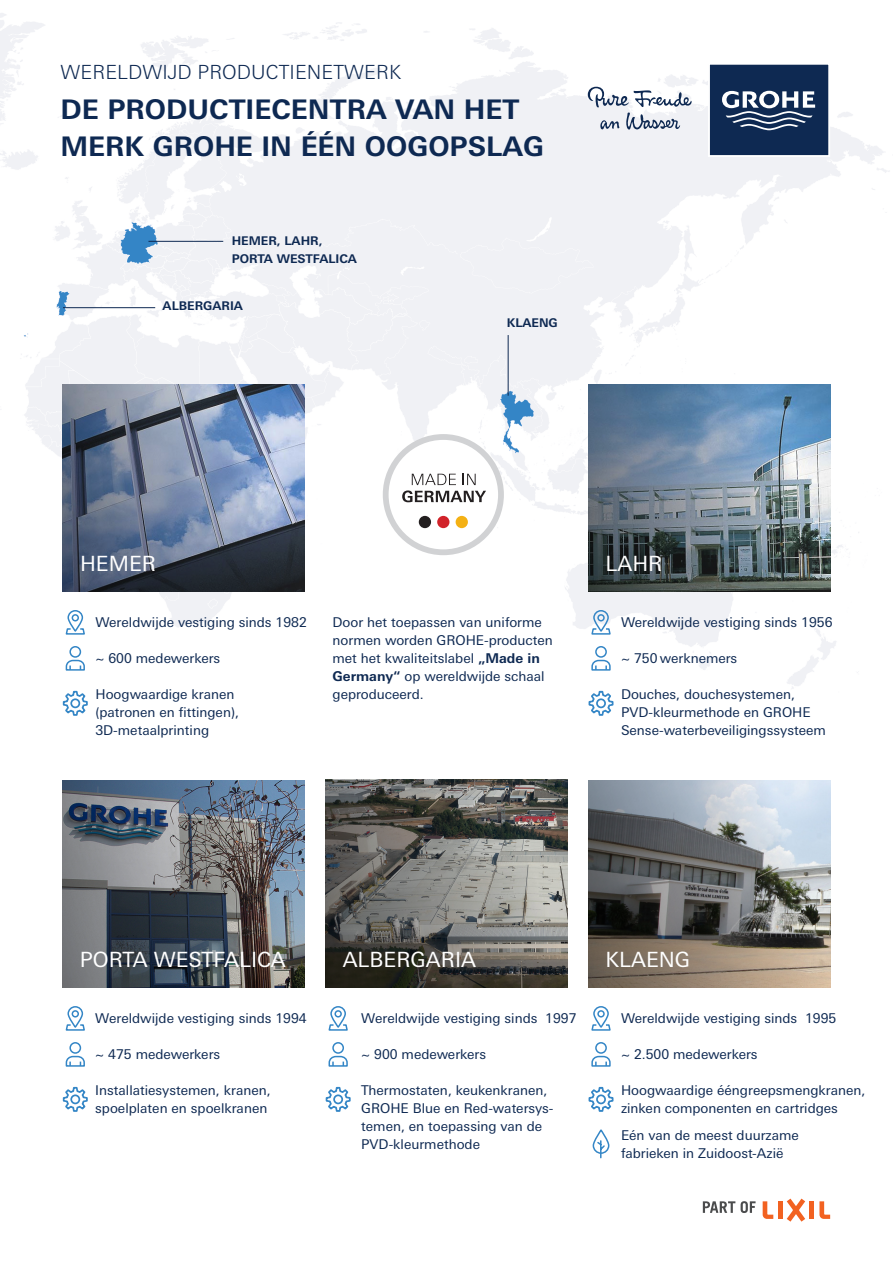
<style>
.page{position:relative;width:893px;height:1263px;background:#fff}
.page>*{position:absolute;margin:0;border:0;box-sizing:border-box;transform-origin:0 0}
.t1{font:700 27px "Univers Next W1 G";color:#0e2952}
.t2{font:21px "Univers Next W1 G";color:#fff}
.t3{font:300 19.5px "Univers Next W1 G";letter-spacing:.005em;color:#0e2952}
.t4{font:13.5px/18px "Univers Next W1 G";color:#0e2952}
.t5{font:700 12px/18px "Univers Next W1 G";color:#0e2952}
.s1{font-weight:700}
</style>
<div class="page">
<img style="left:0;top:13px;width:889px;height:676px">
<svg style="left:63px;top:384px;width:241px;height:207px;background:#67768f"></svg>
<img style="left:589px;top:384px;width:241px;height:207px">
<img style="left:63px;top:780px;width:241px;height:207px">
<svg style="left:589px;top:780px;width:241px;height:207px;background:#818180"></svg>
<svg style="left:326px;top:780px;width:241px;height:207px;background:#686763"></svg>
<hr style="left:508px;top:335px;width:1px;height:61px;background:#0e2952">
<hr style="left:63px;top:307px;width:92px;height:1px;background:#0e2952">
<hr style="left:148px;top:241px;width:75px;height:1px;background:#0e2952">
<svg style="left:588px;top:690px;width:26px;height:26px"></svg>
<svg style="left:590px;top:609px;width:22px;height:26px"></svg>
<div style="left:595px;top:646px;width:12px;height:12px;border:2px solid #3486c6;border-radius:50%"></div>
<svg style="left:591px;top:659px;width:20px;height:12px"></svg>
<svg style="left:62px;top:690px;width:26px;height:26px"></svg>
<svg style="left:65px;top:609px;width:21px;height:26px"></svg>
<div style="left:69px;top:646px;width:12px;height:12px;border:2px solid #3486c6;border-radius:50%"></div>
<svg style="left:65px;top:659px;width:21px;height:12px"></svg>
<div style="left:593px;top:1129px;width:16px;height:25px;border:2px solid #3486c6;border-radius:8px"></div>
<svg style="left:596px;top:1139px;width:10px;height:20px"></svg>
<svg style="left:588px;top:1086px;width:26px;height:26px"></svg>
<svg style="left:591px;top:1006px;width:20px;height:25px"></svg>
<div style="left:595px;top:1042px;width:12px;height:12px;border:2px solid #3486c6;border-radius:50%"></div>
<svg style="left:591px;top:1055px;width:20px;height:12px"></svg>
<svg style="left:325px;top:1086px;width:26px;height:26px"></svg>
<svg style="left:328px;top:1006px;width:20px;height:25px"></svg>
<div style="left:332px;top:1042px;width:12px;height:12px;border:2px solid #3486c6;border-radius:50%"></div>
<svg style="left:328px;top:1055px;width:20px;height:12px"></svg>
<svg style="left:62px;top:1086px;width:26px;height:26px"></svg>
<svg style="left:65px;top:1006px;width:20px;height:25px"></svg>
<div style="left:69px;top:1042px;width:12px;height:12px;border:2px solid #3486c6;border-radius:50%"></div>
<svg style="left:65px;top:1055px;width:20px;height:12px"></svg>
<svg style="left:741px;top:1201px;width:14px;height:12px"></svg>
<svg style="left:703px;top:1201px;width:32px;height:12px"></svg>
<div style="left:778px;top:1201px;width:5px;height:18px;background:#f26221"></div>
<svg style="left:763px;top:1201px;width:10px;height:18px"></svg>
<svg style="left:819px;top:1201px;width:11px;height:18px"></svg>
<div style="left:809px;top:1201px;width:5px;height:18px;background:#f26221"></div>
<svg style="left:787px;top:1198px;width:18px;height:23px"></svg>
<div style="left:708px;top:63px;width:122px;height:94px;background:#0e2952;border:2px solid #fff"></div>
<svg style="left:722px;top:91px;width:93px;height:39px"></svg>
<svg style="left:588px;top:87px;width:104px;height:43px"></svg>
<div style="left:383px;top:434px;width:121px;height:121px;background:#d1d2d4;border-radius:50%"></div>
<div style="left:389px;top:440px;width:109px;height:109px;background:#fff;border-radius:50%"></div>
<svg style="left:402px;top:474px;width:84px;height:28px"></svg>
<div style="left:419px;top:516px;width:12px;height:12px;background:#231f20;border-radius:50%"></div>
<div style="left:437px;top:516px;width:12px;height:12px;background:#d1232a;border-radius:50%"></div>
<div style="left:456px;top:516px;width:12px;height:12px;background:#f4b114;border-radius:50%"></div>
<p class="t3" style="left:61px;top:61px;width:342px">WERELDWIJD PRODUCTIENETWERK</p>
<p class="t1" style="left:61px;top:93px;width:460px">DE PRODUCTIECENTRA VAN HET</p>
<p class="t1" style="left:61px;top:130px;width:485px">MERK GROHE IN ÉÉN OOGOPSLAG</p>
<p class="t5" style="left:232px;top:232px;width:127px">HEMER, LAHR,<br>PORTA WESTFALICA</p>
<p class="t5" style="left:163px;top:297px;width:82px">ALBERGARIA</p>
<p class="t5" style="left:507px;top:314px;width:53px">KLAENG</p>
<p class="t2" style="left:80px;top:551px;width:77px">HEMER</p>
<p class="t2" style="left:605px;top:551px;width:58px">LAHR</p>
<p class="t4" style="left:95px;top:613px;width:213px">Wereldwijde vestiging sinds 1982</p>
<p class="t4" style="left:95px;top:649px;width:126px">~ 600 medewerkers</p>
<p class="t4" style="left:95px;top:685px;width:145px">Hoogwaardige kranen (patronen en fittingen),</p>
<p class="t4" style="left:95px;top:721px;width:115px">3D-metaalprinting</p>
<p class="t4" style="left:333px;top:613px;width:222px">Door het toepassen van uniforme normen worden GROHE-producten met het kwaliteitslabel <span class="s1">„Made in<br>Germany“</span> op wereldwijde schaal geproduceerd.</p>
<p class="t4" style="left:621px;top:613px;width:213px">Wereldwijde vestiging sinds 1956</p>
<p class="t4" style="left:621px;top:649px;width:118px">~ 750 werknemers</p>
<p class="t4" style="left:621px;top:685px;width:206px">Douches, douchesystemen,<br>PVD-kleurmethode en GROHE<br>Sense-waterbeveiligingssysteem</p>
<p class="t2" style="left:80px;top:947px;width:207px">PORTA WESTFALICA</p>
<p class="t2" style="left:343px;top:947px;width:135px">ALBERGARIA</p>
<p class="t2" style="left:605px;top:947px;width:86px">KLAENG</p>
<p class="t4" style="left:95px;top:1009px;width:213px">Wereldwijde vestiging sinds 1994</p>
<p class="t4" style="left:361px;top:1009px;width:217px">Wereldwijde vestiging sinds 1997</p>
<p class="t4" style="left:95px;top:1045px;width:126px">~ 475 medewerkers</p>
<p class="t4" style="left:361px;top:1045px;width:126px">~ 900 medewerkers</p>
<p class="t4" style="left:95px;top:1081px;width:177px">Installatiesystemen, kranen, spoelplaten en spoelkranen</p>
<p class="t4" style="left:361px;top:1081px;width:194px">Thermostaten, keukenkranen,<br>GROHE Blue en Red-watersys&shy;temen, en toepassing van de<br>PVD-kleurmethode</p>
<p class="t4" style="left:621px;top:1009px;width:217px">Wereldwijde vestiging sinds 1995</p>
<p class="t4" style="left:621px;top:1045px;width:138px">~ 2.500 medewerkers</p>
<p class="t4" style="left:621px;top:1081px;width:246px">Hoogwaardige ééngreepsmengkranen, zinken componenten en cartridges</p>
<p class="t4" style="left:621px;top:1126px;width:179px">Eén van de meest duurzame fabrieken in Zuidoost-Azië</p>
</div>
